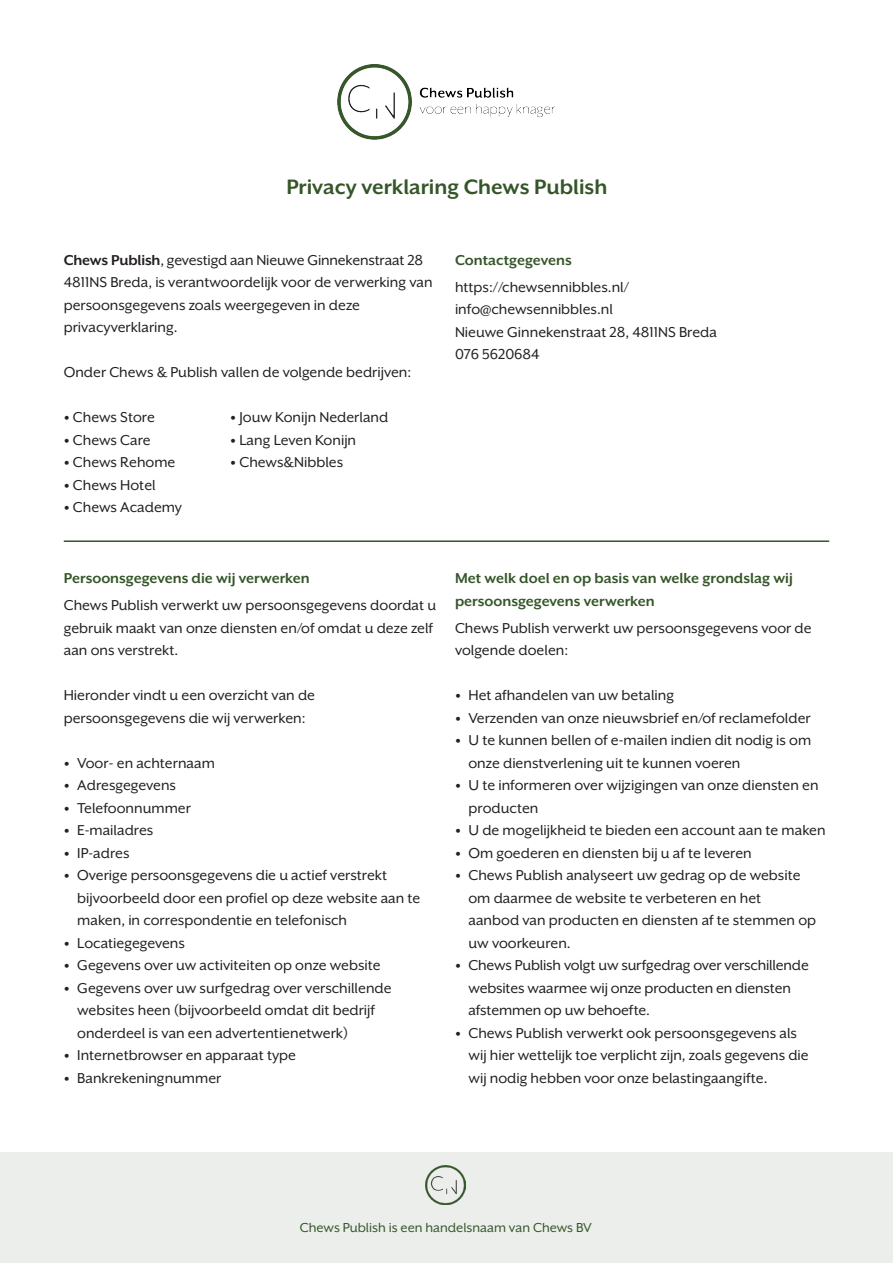
<style>
.page{position:relative;width:893px;height:1263px;background:#fff}
.page>*{position:absolute;margin:0;border:0;box-sizing:border-box;transform-origin:0 0}
.t1{font:700 24px "Mr Eaves XL San OT";color:#355629}
.t2{font:16.5px/22.5px "Mr Eaves XL San OT";color:#231f20}
.t3{font:700 16.5px "Mr Eaves XL San OT";color:#355629}
.t4{font:15px "Mr Eaves XL San OT";color:#355629}
.s1{font-weight:700}
.s2{font-family:"Arial";font-weight:900;font-size:12px}
</style>
<div class="page">
<div style="left:1px;top:1152px;width:892px;height:111px;background:#ebeeea"></div>
<img style="left:338px;top:65px;width:216px;height:74px">
<img style="left:426px;top:1165px;width:40px;height:40px">
<hr style="left:64px;top:540px;width:765px;height:2px;background:#355629">
<p class="t1" style="left:286px;top:174px;width:322px">Privacy verklaring Chews Publish</p>
<p class="t2" style="left:64px;top:249px;width:370px"><span class="s1">Chews Publish</span>, gevestigd aan Nieuwe Ginnekenstraat 28<br>4811NS Breda, is verantwoordelijk voor de verwerking van persoonsgegevens zoals weergegeven in deze</p>
<p class="t2" style="left:64px;top:316px;width:115px">privacyverklaring.</p>
<p class="t2" style="left:64px;top:361px;width:349px">Onder Chews &amp; Publish vallen de volgende bedrijven:</p>
<p class="t2" style="left:64px;top:406px;width:93px"><span class="s2">•</span> Chews Store</p>
<p class="t2" style="left:230px;top:406px;width:160px"><span class="s2">•</span> Jouw Konijn Nederland</p>
<p class="t2" style="left:64px;top:429px;width:89px"><span class="s2">•</span> Chews Care</p>
<p class="t2" style="left:230px;top:429px;width:127px"><span class="s2">•</span> Lang Leven Konijn</p>
<p class="t2" style="left:64px;top:451px;width:113px"><span class="s2">•</span> Chews Rehome</p>
<p class="t2" style="left:230px;top:451px;width:114px"><span class="s2">•</span> Chews&amp;Nibbles</p>
<p class="t2" style="left:64px;top:474px;width:93px"><span class="s2">•</span> Chews Hotel</p>
<p class="t2" style="left:64px;top:496px;width:120px"><span class="s2">•</span> Chews Academy</p>
<p class="t3" style="left:455px;top:251px;width:118px">Contactgegevens</p>
<p class="t2" style="left:455px;top:276px;width:176px">https://chewsennibbles.nl/</p>
<p class="t2" style="left:455px;top:298px;width:159px">info@chewsennibbles.nl</p>
<p class="t2" style="left:455px;top:321px;width:264px">Nieuwe Ginnekenstraat 28, 4811NS Breda</p>
<p class="t2" style="left:455px;top:343px;width:86px">076 5620684</p>
<p class="t3" style="left:64px;top:569px;width:248px">Persoonsgegevens die wij verwerken</p>
<p class="t2" style="left:64px;top:594px;width:374px">Chews Publish verwerkt uw persoonsgegevens doordat u gebruik maakt van onze diensten en/of omdat u deze zelf aan ons verstrekt.</p>
<p class="t2" style="left:64px;top:684px;width:253px">Hieronder vindt u een overzicht van de</p>
<p class="t2" style="left:64px;top:707px;width:243px">persoonsgegevens die wij verwerken:</p>
<p class="t2" style="left:64px;top:752px;width:153px"><span class="s2">•</span> Voor- en achternaam</p>
<p class="t2" style="left:64px;top:774px;width:114px"><span class="s2">•</span> Adresgegevens</p>
<p class="t2" style="left:64px;top:797px;width:129px"><span class="s2">•</span> Telefoonnummer</p>
<p class="t2" style="left:64px;top:819px;width:91px"><span class="s2">•</span> E-mailadres</p>
<p class="t2" style="left:64px;top:842px;width:67px"><span class="s2">•</span> IP-adres</p>
<p class="t2" style="left:64px;top:864px;width:325px"><span class="s2">•</span> Overige persoonsgegevens die u actief verstrekt</p>
<p class="t2" style="left:77px;top:887px;width:345px">bijvoorbeeld door een profiel op deze website aan te</p>
<p class="t2" style="left:77px;top:909px;width:271px">maken, in correspondentie en telefonisch</p>
<p class="t2" style="left:64px;top:932px;width:123px"><span class="s2">•</span> Locatiegegevens</p>
<p class="t2" style="left:64px;top:954px;width:318px"><span class="s2">•</span> Gegevens over uw activiteiten op onze website</p>
<p class="t2" style="left:64px;top:977px;width:329px"><span class="s2">•</span> Gegevens over uw surfgedrag over verschillende</p>
<p class="t2" style="left:77px;top:999px;width:299px">websites heen (bijvoorbeeld omdat dit bedrijf</p>
<p class="t2" style="left:77px;top:1022px;width:272px">onderdeel is van een advertentienetwerk)</p>
<p class="t2" style="left:64px;top:1044px;width:234px"><span class="s2">•</span> Internetbrowser en apparaat type</p>
<p class="t2" style="left:64px;top:1067px;width:159px"><span class="s2">•</span> Bankrekeningnummer</p>
<p class="t3" style="left:455px;top:569px;width:339px">Met welk doel en op basis van welke grondslag wij</p>
<p class="t3" style="left:455px;top:592px;width:201px">persoonsgegevens verwerken</p>
<p class="t2" style="left:455px;top:617px;width:358px">Chews Publish verwerkt uw persoonsgegevens voor de volgende doelen:</p>
<p class="t2" style="left:455px;top:684px;width:221px"><span class="s2">•</span> Het afhandelen van uw betaling</p>
<p class="t2" style="left:455px;top:707px;width:357px"><span class="s2">•</span> Verzenden van onze nieuwsbrief en/of reclamefolder</p>
<p class="t2" style="left:455px;top:729px;width:358px"><span class="s2">•</span> U te kunnen bellen of e-mailen indien dit nodig is om</p>
<p class="t2" style="left:468px;top:752px;width:273px">onze dienstverlening uit te kunnen voeren</p>
<p class="t2" style="left:455px;top:774px;width:365px"><span class="s2">•</span> U te informeren over wijzigingen van onze diensten en</p>
<p class="t2" style="left:468px;top:797px;width:72px">producten</p>
<p class="t2" style="left:455px;top:819px;width:372px"><span class="s2">•</span> U de mogelijkheid te bieden een account aan te maken</p>
<p class="t2" style="left:455px;top:842px;width:298px"><span class="s2">•</span> Om goederen en diensten bij u af te leveren</p>
<p class="t2" style="left:455px;top:864px;width:347px"><span class="s2">•</span> Chews Publish analyseert uw gedrag op de website</p>
<p class="t2" style="left:468px;top:887px;width:294px">om daarmee de website te verbeteren en het</p>
<p class="t2" style="left:468px;top:909px;width:349px">aanbod van producten en diensten af te stemmen op</p>
<p class="t2" style="left:468px;top:932px;width:104px">uw voorkeuren.</p>
<p class="t2" style="left:455px;top:954px;width:355px"><span class="s2">•</span> Chews Publish volgt uw surfgedrag over verschillende</p>
<p class="t2" style="left:468px;top:977px;width:324px">websites waarmee wij onze producten en diensten</p>
<p class="t2" style="left:468px;top:999px;width:183px">afstemmen op uw behoefte.</p>
<p class="t2" style="left:455px;top:1022px;width:344px"><span class="s2">•</span> Chews Publish verwerkt ook persoonsgegevens als</p>
<p class="t2" style="left:468px;top:1044px;width:342px">wij hier wettelijk toe verplicht zijn, zoals gegevens die</p>
<p class="t2" style="left:468px;top:1067px;width:300px">wij nodig hebben voor onze belastingaangifte.</p>
<p class="t4" style="left:300px;top:1220px;width:293px">Chews Publish is een handelsnaam van Chews BV</p>
</div>
